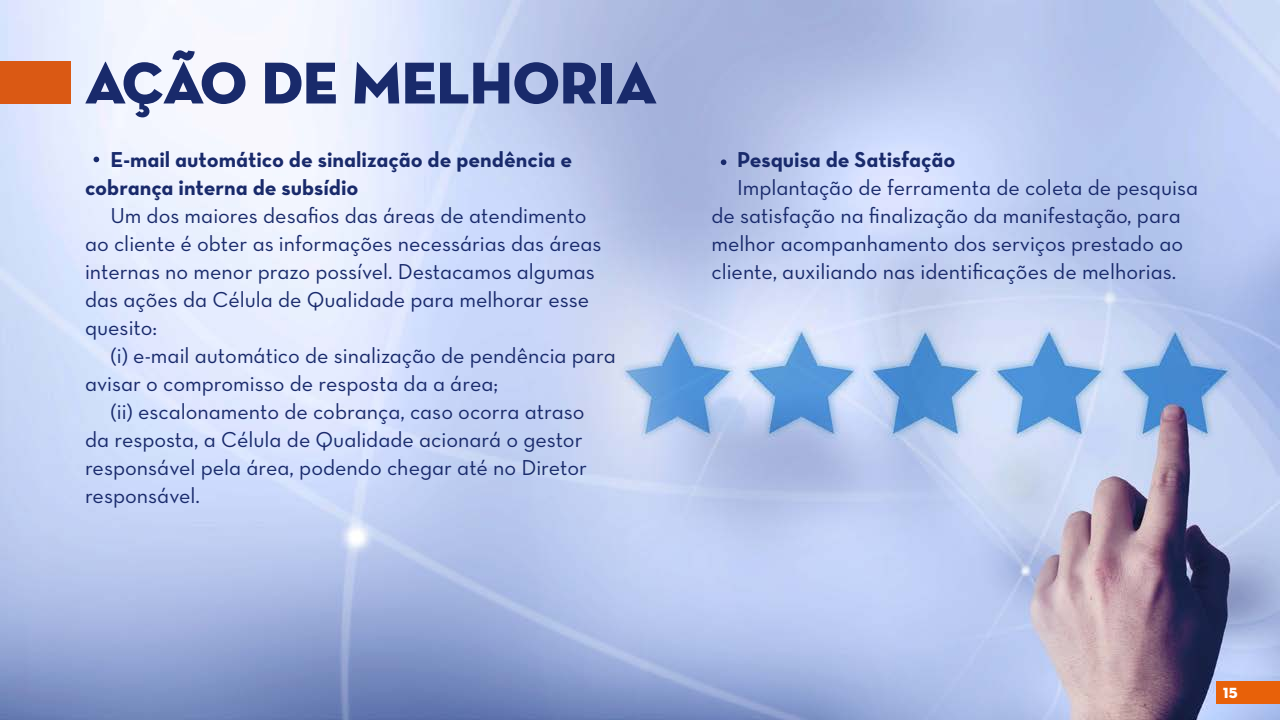
<style>
.page{position:relative;width:1280px;height:720px;background:#fff}
.page>*{position:absolute;margin:0;border:0;box-sizing:border-box;transform-origin:0 0}
.t1{font:60px "Neutra Disp Titling";color:#192a6b}
.t2{font:22px/28px "Neutra Text Book Alt";color:#192a6b}
.t3{font:22px/28px "Neutra Text Bold Alt";color:#192a6b}
.t4{font:15px "Neutra Disp Titling";color:#fff}
</style>
<div class="page">
<img style="left:0;top:0;width:1280px;height:720px">
<div style="left:0;top:61px;width:70px;height:43px;background:#da5914"></div>
<svg style="left:94px;top:157px;width:5px;height:5px"></svg>
<svg style="left:721px;top:159px;width:5px;height:6px"></svg>
<div style="left:1216px;top:681px;width:64px;height:23px;background:#e86109"></div>
<h1 class="t1" style="left:85px;top:45px;width:573px">AÇÃO DE MELHORIA</h1>
<p class="t3" style="left:85px;top:145px;width:489px;text-indent:26px">E-mail automático de sinalização de pendência e cobrança interna de subsídio</p>
<p class="t2" style="left:85px;top:201px;width:518px;text-indent:26px">Um dos maiores desafios das áreas de atendimento ao cliente é obter as informações necessárias das áreas internas no menor prazo possível. Destacamos algumas das ações da Célula de Qualidade para melhorar esse quesito:</p>
<p class="t2" style="left:85px;top:341px;width:532px;text-indent:26px">(i) e-mail automático de sinalização de pendência para avisar o compromisso de resposta da a área;</p>
<p class="t2" style="left:85px;top:397px;width:503px;text-indent:26px">(ii) escalonamento de cobrança, caso ocorra atraso da resposta, a Célula de Qualidade acionará o gestor responsável pela área, podendo chegar até no Diretor responsável.</p>
<p class="t3" style="left:737px;top:145px;width:220px">Pesquisa de Satisfação</p>
<p class="t2" style="left:711px;top:173px;width:488px;text-indent:26px">Implantação de ferramenta de coleta de pesquisa de satisfação na finalização da manifestação, para melhor acompanhamento dos serviços prestado ao cliente, auxiliando nas identificações de melhorias.</p>
<p class="t4" style="left:1223px;top:683px;width:16px">15</p>
</div>
